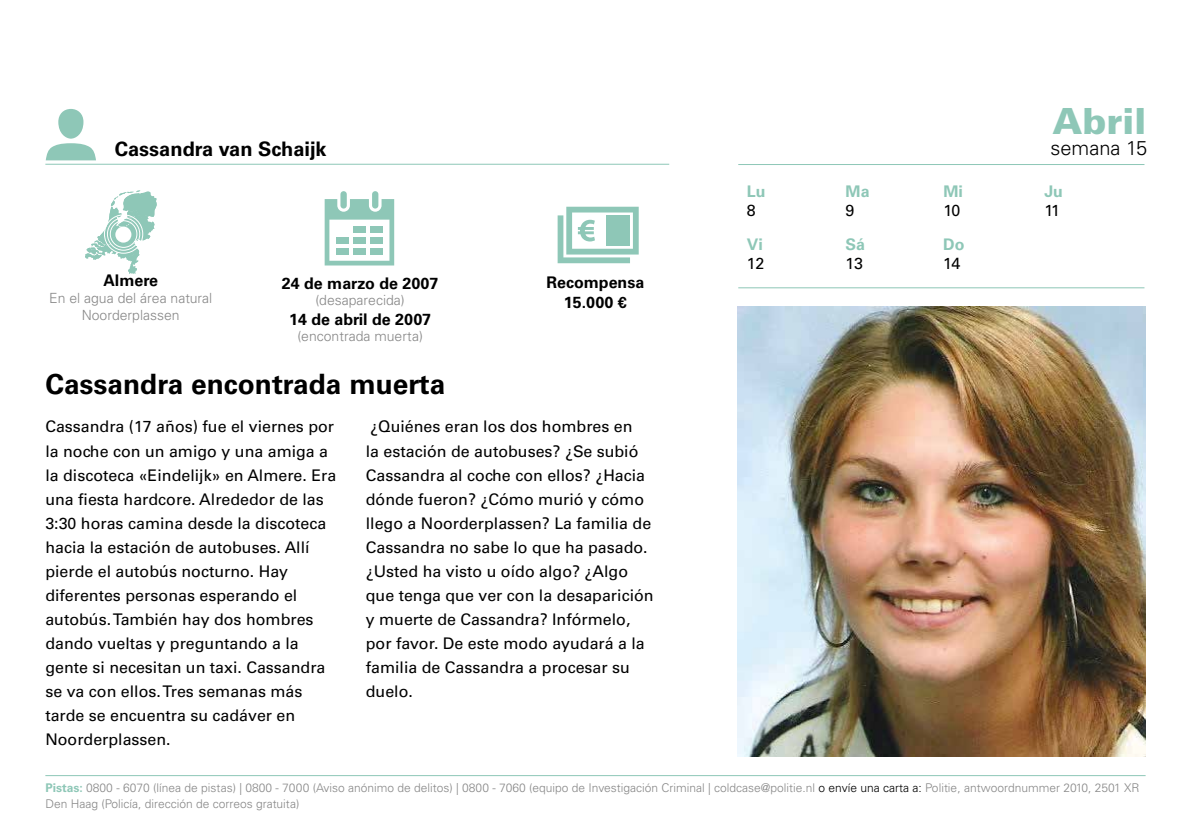
<style>
.page{position:relative;width:1191px;height:840px;background:#fff}
.page>*{position:absolute;margin:0;border:0;box-sizing:border-box;transform-origin:0 0}
.t1{font:900 36px "Univers LT Std";color:#8ec7b7}
.t2{font:700 28px "Univers LT Std";color:#000}
.t3{font:700 20px "Univers LT Std";color:#000}
.t4{font:300 20px "Univers LT Std";color:#000}
.t5{font:16px/24px "Univers LT Std";color:#000}
.t6{font:700 16px/19.2px "Univers LT Std";color:#000;text-align:center}
.t7{font:700 16px "Univers LT Std";color:#8ec7b7}
.t8{font:300 14px/16.8px "Univers LT Std";color:#878787;text-align:center}
.t9{font:300 12px/16px "Univers LT Std";color:#878787}
.s1{font-weight:700;color:#8ec7b7}
.s2{color:#000}
</style>
<div class="page">
<img style="left:737px;top:306px;width:408px;height:450px">
<hr style="left:738px;top:164px;width:406px;height:1px;background:#8ec7b7">
<hr style="left:45px;top:774px;width:1100px;height:1px;background:#8ec7b7">
<hr style="left:45px;top:164px;width:624px;height:1px;background:#8ec7b7">
<svg style="left:46px;top:143px;width:50px;height:17px"></svg>
<div style="left:58px;top:109px;width:25px;height:30px;background:#8ec7b7;border-radius:13px"></div>
<svg style="left:85px;top:190px;width:72px;height:83px"></svg>
<div style="left:115px;top:226px;width:16px;height:16px;background:#fff;border-radius:50%"></div>
<svg style="left:325px;top:199px;width:69px;height:66px"></svg>
<div style="left:340px;top:191px;width:7px;height:17px;background:#8ec7b7;border-radius:3px"></div>
<div style="left:372px;top:191px;width:6px;height:17px;background:#8ec7b7;border-radius:3px"></div>
<svg style="left:557px;top:206px;width:81px;height:57px"></svg>
<hr style="left:738px;top:287px;width:406px;height:1px;background:#8ec7b7">
<p class="t3" style="left:115px;top:137px;width:213px">Cassandra van Schaijk</p>
<p class="t6" style="left:103px;top:271px;width:56px">Almere</p>
<p class="t8" style="left:49px;top:289px;width:165px">En el agua del área natural<br>Noorderplassen</p>
<p class="t6" style="left:282px;top:273px;width:158px">24 de marzo de 2007</p>
<p class="t8" style="left:315px;top:292px;width:91px">(desaparecida)</p>
<p class="t6" style="left:289px;top:309px;width:143px">14 de abril de 2007</p>
<p class="t8" style="left:297px;top:328px;width:127px">(encontrada muerta)</p>
<h2 class="t2" style="left:45px;top:367px;width:401px">Cassandra encontrada muerta</h2>
<p class="t6" style="left:546px;top:273px;width:99px">Recompensa<br>15.000 €</p>
<p class="t5" style="left:45px;top:414px;width:292px">Cassandra (17 años) fue el viernes por la noche con un amigo y una amiga a la discoteca «Eindelijk» en Almere. Era una fiesta hardcore. Alrededor de las 3:30 horas camina desde la discoteca hacia la estación de autobuses. Allí pierde el autobús nocturno. Hay diferentes personas esperando el autobús. También hay dos hombres dando vueltas y preguntando a la gente si necesitan un taxi. Cassandra se va con ellos. Tres semanas más tarde se encuentra su cadáver en Noorderplassen.</p>
<p class="t5" style="left:366px;top:414px;width:289px">¿Quiénes eran los dos hombres en<br>la estación de autobuses? ¿Se subió<br>Cassandra al coche con ellos? ¿Hacia dónde fueron? ¿Cómo murió y cómo llego a Noorderplassen? La familia de<br>Cassandra no sabe lo que ha pasado. ¿Usted ha visto u oído algo? ¿Algo que tenga que ver con la desaparición y muerte de Cassandra? Infórmelo, por favor. De este modo ayudará a la familia de Cassandra a procesar su duelo.</p>
<p class="t7" style="left:747px;top:182px;width:20px">Lu</p>
<p class="t5" style="left:747px;top:198px;width:10px">8</p>
<p class="t7" style="left:747px;top:235px;width:17px">Vi</p>
<p class="t5" style="left:747px;top:251px;width:19px">12</p>
<p class="t7" style="left:845px;top:182px;width:25px">Ma</p>
<p class="t5" style="left:845px;top:199px;width:10px">9</p>
<p class="t7" style="left:845px;top:235px;width:21px">Sá</p>
<p class="t5" style="left:845px;top:251px;width:19px">13</p>
<p class="t7" style="left:943px;top:182px;width:21px">Mi</p>
<p class="t5" style="left:943px;top:198px;width:18px">10</p>
<p class="t7" style="left:943px;top:235px;width:23px">Do</p>
<p class="t5" style="left:943px;top:251px;width:19px">14</p>
<h1 class="t1" style="left:1052px;top:98px;width:95px">Abril</h1>
<p class="t4" style="left:1050px;top:136px;width:98px">semana 15</p>
<p class="t7" style="left:1044px;top:182px;width:20px">Ju</p>
<p class="t5" style="left:1044px;top:198px;width:17px">11</p>
<p class="t9" style="left:45px;top:779px;width:1095px"><span class="s1">Pistas:</span> 0800 - 6070 (línea de pistas) | 0800 - 7000 (Aviso anónimo de delitos) | 0800 - 7060 (equipo de Investigación Criminal | coldcase@politie.nl <span class="s2">o envíe una carta a:</span> Politie, antwoordnummer 2010, 2501 XR<br>Den Haag (Policía, dirección de correos gratuita)</p>
</div>
